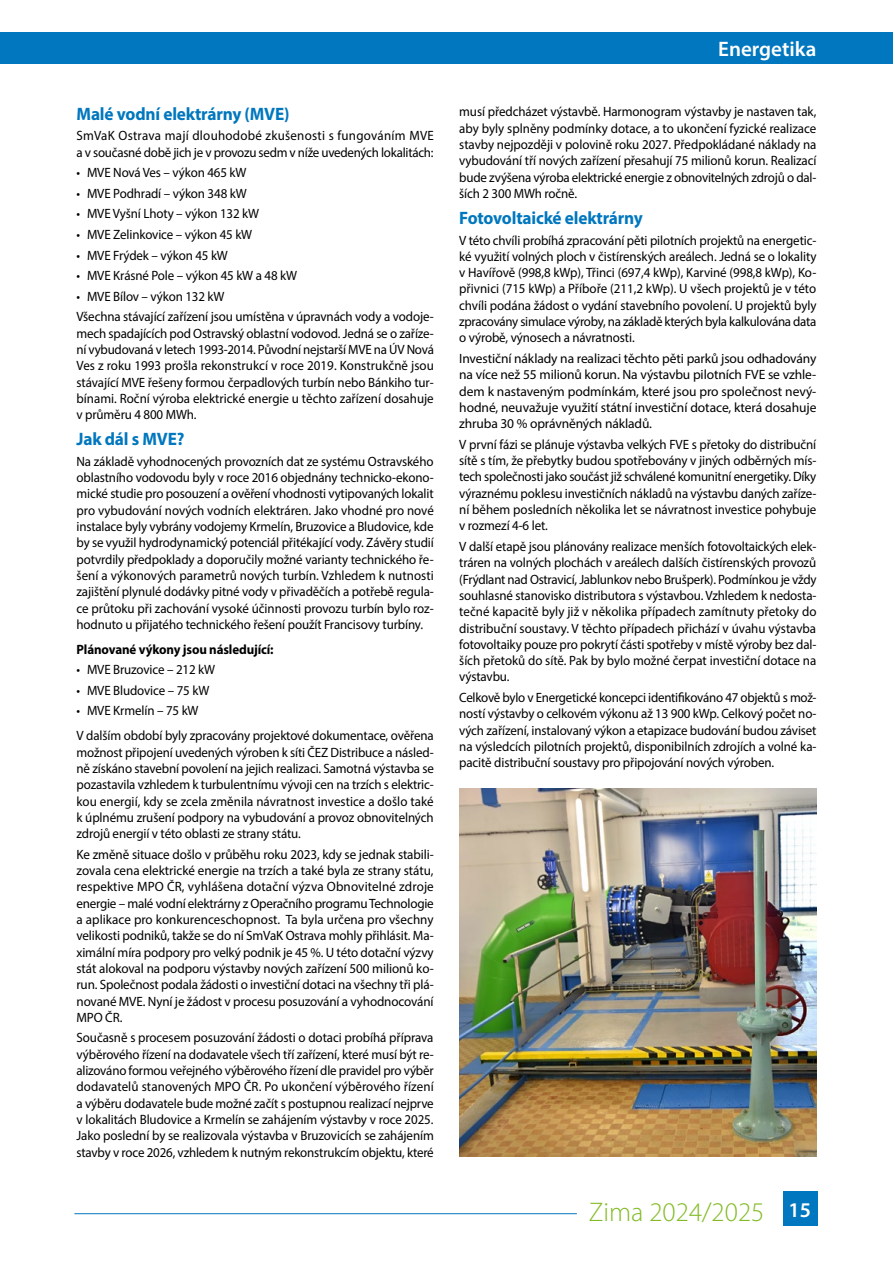
<style>
.page{position:relative;width:893px;height:1263px;background:#fff}
.page>*{position:absolute;margin:0;border:0;box-sizing:border-box;transform-origin:0 0}
.t1{font:300 27px "Myriad Pro";color:#83bb26}
.t2{font:600 21px "Myriad Pro";color:#fff}
.t3{font:700 18px "Myriad Pro";letter-spacing:-.01em;color:#0077be;scale:.96 1}
.t4{font:13.5px/16.4px "Myriad Pro";letter-spacing:-.01em;color:#000;text-align:justify;scale:.96 1}
.t5{font:13.5px/16.4px "Myriad Pro";letter-spacing:-.01em;color:#000;text-align:justify}
.t6{font:700 13.5px "Myriad Pro";letter-spacing:-.01em;color:#000;scale:.96 1}
.s1{font-weight:600;font-size:21px;color:#fff}
</style>
<div class="page">
<div style="left:783px;top:1191px;width:34px;height:35px;background:#0077be"></div>
<div style="left:0;top:32px;width:893px;height:32px;background:#0077be"></div>
<hr style="left:74px;top:1213px;width:503px;height:1px;background:#0077be">
<img style="left:459px;top:789px;width:357px;height:368px">
<h3 class="t3" style="left:77px;top:102px;width:223px">Malé vodní elektrárny (MVE)</h3>
<p class="t4" style="left:77px;top:127px;width:374px">SmVaK Ostrava mají dlouhodobé zkušenosti s fungováním MVE a v současné době jich je v provozu sedm v níže uvedených lokalitách:</p>
<p class="t4" style="left:77px;top:164px;width:179px">• MVE Nová Ves – výkon 465 kW</p>
<p class="t4" style="left:77px;top:185px;width:179px">• MVE Podhradí – výkon 348 kW</p>
<p class="t4" style="left:77px;top:205px;width:192px">• MVE Vyšní Lhoty – výkon 132 kW</p>
<p class="t4" style="left:77px;top:226px;width:185px">• MVE Zelinkovice – výkon 45 kW</p>
<p class="t4" style="left:77px;top:247px;width:159px">• MVE Frýdek – výkon 45 kW</p>
<p class="t4" style="left:77px;top:267px;width:231px">• MVE Krásné Pole – výkon 45 kW a 48 kW</p>
<p class="t4" style="left:77px;top:286px;width:374px;line-height:20.5px">• MVE Bílov – výkon 132 kW<br>Všechna stávající zařízení jsou umístěna v úpravnách vody a vodoje-</p>
<p class="t4" style="left:77px;top:325px;width:374px">mech spadajících pod Ostravský oblastní vodovod. Jedná se o zaříze&shy;ní vybudovaná v letech 1993-2014. Původní nejstarší MVE na ÚV Nová Ves z roku 1993 prošla rekonstrukcí v roce 2019. Konstrukčně jsou stávající MVE řešeny formou čerpadlových turbín nebo Bánkiho tur&shy;bínami. Roční výroba elektrické energie u těchto zařízení dosahuje v průměru 4 800 MWh.</p>
<h3 class="t3" style="left:77px;top:427px;width:114px">Jak dál s MVE?</h3>
<p class="t4" style="left:77px;top:453px;width:374px">Na základě vyhodnocených provozních dat ze systému Ostravského oblastního vodovodu byly v roce 2016 objednány technicko-ekono&shy;mické studie pro posouzení a ověření vhodnosti vytipovaných lokalit pro vybudování nových vodních elektráren. Jako vhodné pro nové instalace byly vybrány vodojemy Krmelín, Bruzovice a Bludovice, kde by se využil hydrodynamický potenciál přitékající vody. Závěry studií potvrdily předpoklady a doporučily možné varianty technického ře&shy;šení a výkonových parametrů nových turbín. Vzhledem k nutnosti zajištění plynulé dodávky pitné vody v přivaděčích a potřebě regula&shy;ce průtoku při zachování vysoké účinnosti provozu turbín bylo roz&shy;hodnuto u přijatého technického řešení použít Francisovy turbíny.</p>
<p class="t6" style="left:77px;top:640px;width:207px">Plánované výkony jsou následující:</p>
<p class="t4" style="left:77px;top:661px;width:146px">• MVE Bruzovice – 212 kW</p>
<p class="t4" style="left:77px;top:682px;width:140px">• MVE Bludovice – 75 kW</p>
<p class="t4" style="left:77px;top:698px;width:374px;line-height:24.8px">• MVE Krmelín – 75 kW<br>V dalším období byly zpracovány projektové dokumentace, ověřena</p>
<p class="t4" style="left:77px;top:744px;width:374px">možnost připojení uvedených výroben k síti ČEZ Distribuce a násled&shy;ně získáno stavební povolení na jejich realizaci. Samotná výstavba se pozastavila vzhledem k turbulentnímu vývoji cen na trzích s elektric&shy;kou energií, kdy se zcela změnila návratnost investice a došlo také k úplnému zrušení podpory na vybudování a provoz obnovitelných zdrojů energií v této oblasti ze strany státu.</p>
<p class="t5" style="left:77px;top:846px;width:359px">Ke změně situace došlo v průběhu roku 2023, kdy se jednak stabili&shy;zovala cena elektrické energie na trzích a také byla ze strany státu, respektive MPO ČR, vyhlášena dotační výzva Obnovitelné zdroje energie – malé vodní elektrárny z Operačního programu Technologie a aplikace pro konkurenceschopnost. Ta byla určena pro všechny velikosti podniků, takže se do ní SmVaK Ostrava mohly přihlásit. Ma&shy;ximální míra podpory pro velký podnik je 45 %. U této dotační výzvy stát alokoval na podporu výstavby nových zařízení 500 milionů ko&shy;run. Společnost podala žádosti o investiční dotaci na všechny tři plá&shy;nované MVE. Nyní je žádost v procesu posuzování a vyhodnocování MPO ČR.</p>
<p class="t4" style="left:77px;top:1029px;width:374px">Současně s procesem posuzování žádosti o dotaci probíhá příprava výběrového řízení na dodavatele všech tří zařízení, které musí být re&shy;alizováno formou veřejného výběrového řízení dle pravidel pro výběr dodavatelů stanovených MPO ČR. Po ukončení výběrového řízení a výběru dodavatele bude možné začít s postupnou realizací nejprve v lokalitách Bludovice a Krmelín se zahájením výstavby v roce 2025.<br>Jako poslední by se realizovala výstavba v Bruzovicích se zahájením stavby v roce 2026, vzhledem k nutným rekonstrukcím objektu, které</p>
<h2 class="t2" style="left:718px;top:35px;width:100px">Energetika</h2>
<p class="t4" style="left:459px;top:104px;width:374px">musí předcházet výstavbě. Harmonogram výstavby je nastaven tak, aby byly splněny podmínky dotace, a to ukončení fyzické realizace stavby nejpozději v polovině roku 2027. Předpokládané náklady na vybudování tří nových zařízení přesahují 75 milionů korun. Realizací bude zvýšena výroba elektrické energie z obnovitelných zdrojů o dal&shy;ších 2 300 MWh ročně.</p>
<h3 class="t3" style="left:459px;top:206px;width:193px">Fotovoltaické elektrárny</h3>
<p class="t4" style="left:459px;top:232px;width:374px">V této chvíli probíhá zpracování pěti pilotních projektů na energetic&shy;ké využití volných ploch v čistírenských areálech. Jedná se o lokality v Havířově (998,8 kWp), Třinci (697,4 kWp), Karviné (998,8 kWp), Ko&shy;přivnici (715 kWp) a Příboře (211,2 kWp). U všech projektů je v této chvíli podána žádost o vydání stavebního povolení. U projektů byly zpracovány simulace výroby, na základě kterých byla kalkulována data o výrobě, výnosech a návratnosti.</p>
<p class="t5" style="left:459px;top:350px;width:359px">Investiční náklady na realizaci těchto pěti parků jsou odhadovány na více než 55 milionů korun. Na výstavbu pilotních FVE se vzhle&shy;dem k nastaveným podmínkám, které jsou pro společnost nevý&shy;hodné, neuvažuje využití státní investiční dotace, která dosahuje zhruba 30 % oprávněných nákladů.</p>
<p class="t4" style="left:459px;top:436px;width:374px">V první fázi se plánuje výstavba velkých FVE s přetoky do distribuční sítě s tím, že přebytky budou spotřebovány v jiných odběrných mís&shy;tech společnosti jako součást již schválené komunitní energetiky. Díky výraznému poklesu investičních nákladů na výstavbu daných zaříze&shy;ní během posledních několika let se návratnost investice pohybuje v rozmezí 4-6 let.</p>
<p class="t4" style="left:459px;top:538px;width:374px">V další etapě jsou plánovány realizace menších fotovoltaických elek&shy;tráren na volných plochách v areálech dalších čistírenských provozů (Frýdlant nad Ostravicí, Jablunkov nebo Brušperk). Podmínkou je vždy souhlasné stanovisko distributora s výstavbou. Vzhledem k nedosta&shy;tečné kapacitě byly již v několika případech zamítnuty přetoky do distribuční soustavy. V těchto případech přichází v úvahu výstavba fotovoltaiky pouze pro pokrytí části spotřeby v místě výroby bez dal&shy;ších přetoků do sítě. Pak by bylo možné čerpat investiční dotace na výstavbu.</p>
<p class="t4" style="left:459px;top:689px;width:374px">Celkově bylo v Energetické koncepci identifikováno 47 objektů s mož&shy;ností výstavby o celkovém výkonu až 13 900 kWp. Celkový počet no&shy;vých zařízení, instalovaný výkon a etapizace budování budou záviset na výsledcích pilotních projektů, disponibilních zdrojích a volné ka&shy;pacitě distribuční soustavy pro připojování nových výroben.</p>
<h1 class="t1" style="left:589px;top:1195px;width:224px">Zima 2024/2025 <span class="s1">15</span></h1>
</div>
